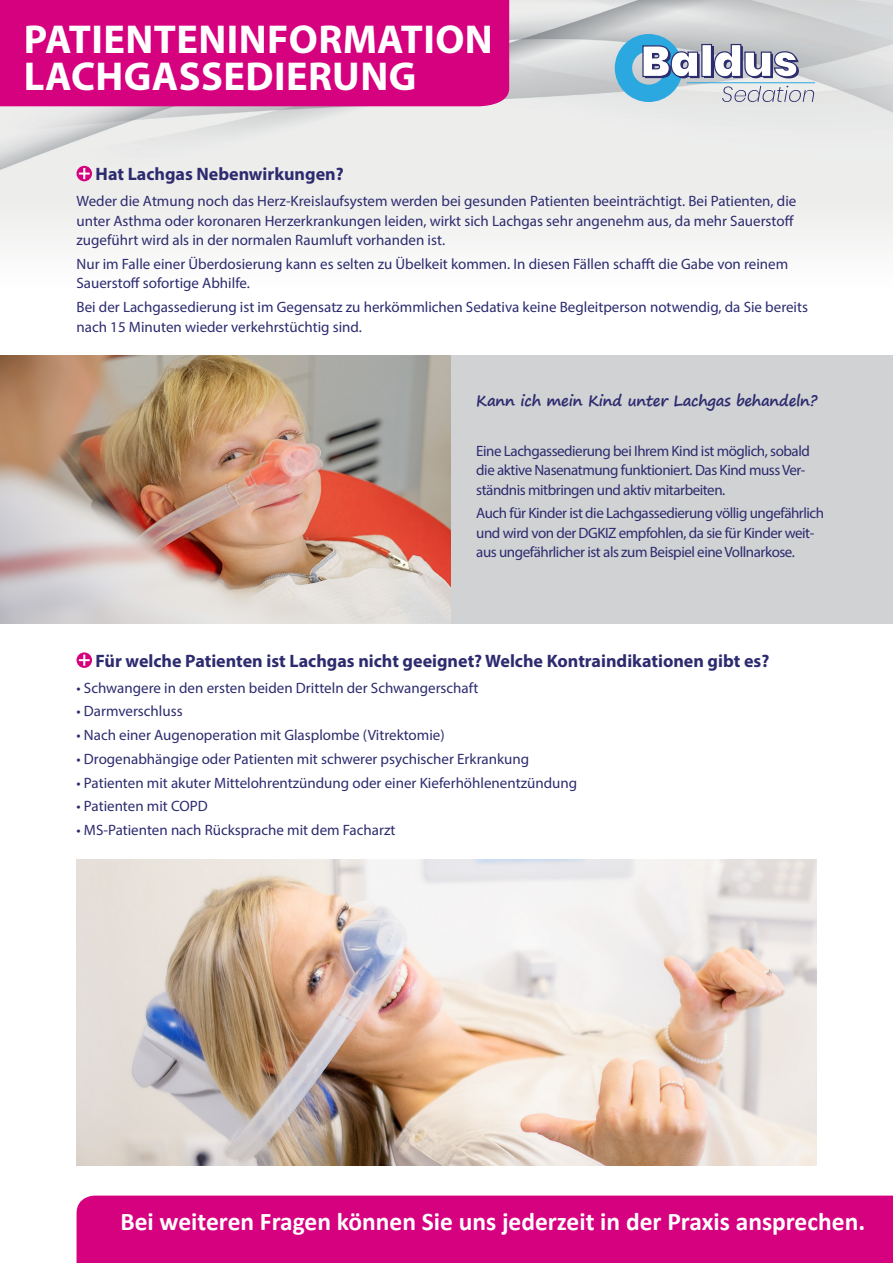
<style>
.page{position:relative;width:893px;height:1263px;background:#fff}
.page>*{position:absolute;margin:0;border:0;box-sizing:border-box;transform-origin:0 0}
.t1{font:700 40.5px/37.5px "Myriad Pro";letter-spacing:.01em;color:#fff}
.t2{font:700 25.5px "Calibri";color:#fff}
.t3{font:700 18px "Myriad Pro";color:#2d2b6f}
.t4{font:15px/19.5px "Myriad Pro";color:#2d2b6f}
.t5{font:15px/19.5px "Myriad Pro";letter-spacing:-.03em;color:#2d2b6f}
.t6{font:700 15px "Segoe Print";letter-spacing:-.02em;color:#2d2b6f}
</style>
<div class="page">
<img style="left:0;top:0;width:893px;height:241px">
<div style="left:0;top:0;width:509px;height:106px;background:#d6017f"></div>
<img style="left:0;top:355px;width:452px;height:269px">
<svg style="left:77px;top:166px;width:15px;height:15px"></svg>
<svg style="left:79px;top:168px;width:11px;height:11px"></svg>
<svg style="left:77px;top:652px;width:15px;height:16px"></svg>
<svg style="left:79px;top:655px;width:11px;height:11px"></svg>
<div style="left:452px;top:355px;width:441px;height:269px;background:#d1d2d4"></div>
<div style="left:704px;top:46px;width:9px;height:32px;background:#2b2d6e"></div>
<svg style="left:615px;top:34px;width:85px;height:68px"></svg>
<div style="left:701px;top:44px;width:11px;height:33px;background:#fff;border:1px solid #2b2d6e"></div>
<svg style="left:713px;top:43px;width:86px;height:35px"></svg>
<hr style="left:687px;top:82px;width:128px;height:1px;background:#2aa8df">
<svg style="left:722px;top:86px;width:92px;height:16px"></svg>
<div style="left:77px;top:1195px;width:816px;height:68px;background:#d6017f"></div>
<img style="left:77px;top:859px;width:739px;height:306px">
<h1 class="t1" style="left:24px;top:19px;width:471px">PATIENTENINFORMATION<br>LACHGASSEDIERUNG</h1>
<p class="t3" style="left:96px;top:162px;width:250px">Hat Lachgas Nebenwirkungen?</p>
<p class="t4" style="left:77px;top:191px;width:721px">Weder die Atmung noch das Herz-Kreislaufsystem werden bei gesunden Patienten beeinträchtigt. Bei Patienten, die unter Asthma oder koronaren Herzerkrankungen leiden, wirkt sich Lachgas sehr angenehm aus, da mehr Sauerstoff zugeführt wird als in der normalen Raumluft vorhanden ist.</p>
<p class="t4" style="left:77px;top:254px;width:713px">Nur im Falle einer Überdosierung kann es selten zu Übelkeit kommen. In diesen Fällen schafft die Gabe von reinem<br>Sauerstoff sofortige Abhilfe.</p>
<p class="t4" style="left:77px;top:297px;width:733px">Bei der Lachgassedierung ist im Gegensatz zu herkömmlichen Sedativa keine Begleitperson notwendig, da Sie bereits nach 15 Minuten wieder verkehrstüchtig sind.</p>
<p class="t6" style="left:476px;top:387px;width:343px">Kann ich mein Kind unter Lachgas behandeln?</p>
<p class="t5" style="left:476px;top:441px;width:335px">Eine Lachgassedierung bei Ihrem Kind ist möglich, sobald die aktive Nasenatmung funktioniert. Das Kind muss Ver&shy;ständnis mitbringen und aktiv mitarbeiten.</p>
<p class="t5" style="left:476px;top:503px;width:349px">Auch für Kinder ist die Lachgassedierung völlig ungefährlich und wird von der DGKIZ empfohlen, da sie für Kinder weit&shy;aus ungefährlicher ist als zum Beispiel eine Vollnarkose.</p>
<p class="t3" style="left:96px;top:649px;width:675px">Für welche Patienten ist Lachgas nicht geeignet? Welche Kontraindikationen gibt es?</p>
<p class="t4" style="left:77px;top:678px;width:403px">• Schwangere in den ersten beiden Dritteln der Schwangerschaft</p>
<p class="t4" style="left:77px;top:701px;width:108px">• Darmverschluss</p>
<p class="t4" style="left:77px;top:725px;width:370px">• Nach einer Augenoperation mit Glasplombe (Vitrektomie)</p>
<p class="t4" style="left:77px;top:749px;width:454px">• Drogenabhängige oder Patienten mit schwerer psychischer Erkrankung</p>
<p class="t4" style="left:77px;top:773px;width:502px">• Patienten mit akuter Mittelohrentzündung oder einer Kieferhöhlenentzündung</p>
<p class="t4" style="left:77px;top:796px;width:133px">• Patienten mit COPD</p>
<p class="t4" style="left:77px;top:820px;width:320px">• MS-Patienten nach Rücksprache mit dem Facharzt</p>
<h2 class="t2" style="left:120px;top:1203px;width:746px">Bei weiteren Fragen können Sie uns jederzeit in der Praxis ansprechen.</h2>
</div>
